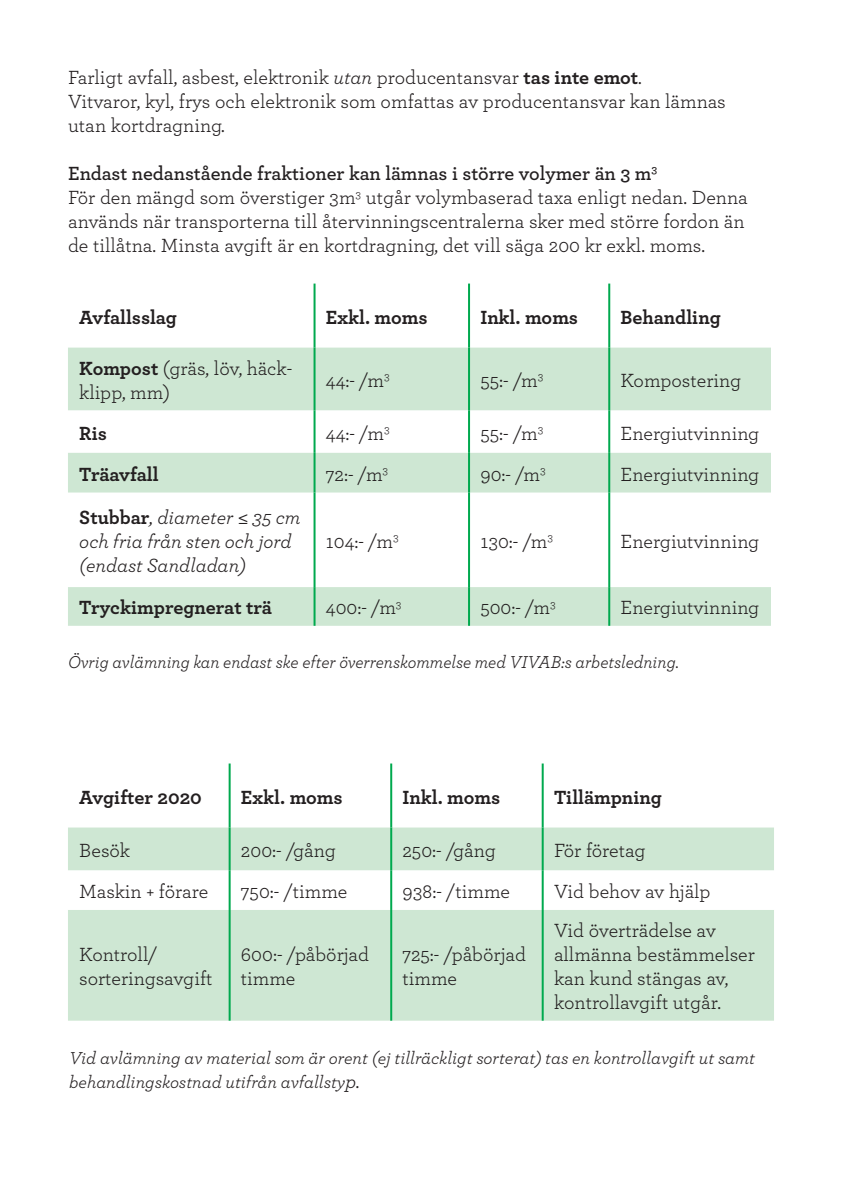
<style>
.page{position:relative;width:842px;height:1191px;background:#fff}
.page>*{position:absolute;margin:0;border:0;box-sizing:border-box;transform-origin:0 0}
.t1{font:20px/24px "Archer";color:#231f20}
.t2{font:700 20px "Archer";color:#231f20}
.t3{font:italic 20px/24px "Archer";color:#231f20}
.t4{font:600 20px "Archer";color:#231f20}
.t5{font:italic 18px/24px "Archer";color:#231f20}
.t6{font:italic 18px "Archer";color:#231f20;scale:.96 1}
.s1{font-style:italic}
.s2{font-weight:700}
.s3{font-weight:700;font-style:normal}
.s4{font-family:"Myriad Pro";font-style:normal;font-size:18px}
.s5{font-size:20px}
</style>
<div class="page">
<svg style="left:313px;top:283px;width:298px;height:64px"></svg>
<svg style="left:68px;top:347px;width:703px;height:279px"></svg>
<hr style="left:608px;top:283px;width:2px;height:64px;background:#00a94e">
<hr style="left:608px;top:347px;width:2px;height:63px;background:#00a94e">
<hr style="left:608px;top:410px;width:2px;height:43px;background:#00a94e">
<hr style="left:608px;top:453px;width:2px;height:39px;background:#00a94e">
<hr style="left:608px;top:492px;width:2px;height:95px;background:#00a94e">
<hr style="left:608px;top:587px;width:2px;height:39px;background:#00a94e">
<hr style="left:314px;top:283px;width:2px;height:64px;background:#00a94e">
<hr style="left:314px;top:347px;width:2px;height:63px;background:#00a94e">
<hr style="left:314px;top:410px;width:2px;height:43px;background:#00a94e">
<hr style="left:314px;top:453px;width:2px;height:39px;background:#00a94e">
<hr style="left:314px;top:492px;width:2px;height:95px;background:#00a94e">
<hr style="left:314px;top:587px;width:2px;height:39px;background:#00a94e">
<hr style="left:468px;top:283px;width:2px;height:64px;background:#00a94e">
<hr style="left:468px;top:347px;width:2px;height:63px;background:#00a94e">
<hr style="left:468px;top:410px;width:2px;height:43px;background:#00a94e">
<hr style="left:468px;top:453px;width:2px;height:39px;background:#00a94e">
<hr style="left:468px;top:492px;width:2px;height:95px;background:#00a94e">
<hr style="left:468px;top:587px;width:2px;height:39px;background:#00a94e">
<svg style="left:228px;top:763px;width:314px;height:64px"></svg>
<svg style="left:68px;top:827px;width:706px;height:193px;fill:#cee7d3"></svg>
<hr style="left:229px;top:763px;width:2px;height:64px;background:#00a94e">
<hr style="left:390px;top:763px;width:2px;height:64px;background:#00a94e">
<hr style="left:229px;top:827px;width:2px;height:43px;background:#00a94e">
<hr style="left:390px;top:827px;width:2px;height:43px;background:#00a94e">
<hr style="left:229px;top:870px;width:2px;height:40px;background:#00a94e">
<hr style="left:390px;top:870px;width:2px;height:40px;background:#00a94e">
<hr style="left:229px;top:910px;width:2px;height:110px;background:#00a94e">
<hr style="left:390px;top:910px;width:2px;height:110px;background:#00a94e">
<hr style="left:542px;top:763px;width:2px;height:64px;background:#00a94e">
<hr style="left:542px;top:827px;width:2px;height:43px;background:#00a94e">
<hr style="left:542px;top:870px;width:2px;height:40px;background:#00a94e">
<hr style="left:542px;top:910px;width:2px;height:110px;background:#00a94e">
<p class="t1" style="left:68px;top:64px;width:575px">Farligt avfall, asbest, elektronik <span class="s1">utan</span> producentansvar <span class="s2">tas inte emot</span>.</p>
<p class="t1" style="left:68px;top:88px;width:659px">Vitvaror, kyl, frys och elektronik som omfattas av producentansvar kan lämnas</p>
<p class="t1" style="left:68px;top:112px;width:158px">utan kortdragning.</p>
<p class="t4" style="left:68px;top:158px;width:591px">Endast nedanstående fraktioner kan lämnas i större volymer än 3 m<sup>3</sup></p>
<p class="t1" style="left:68px;top:184px;width:681px">För den mängd som överstiger 3m<sup>3</sup> utgår volymbaserad taxa enligt nedan. Denna används när transporterna till återvinningscentralerna sker med större fordon än</p>
<p class="t1" style="left:68px;top:232px;width:638px">de tillåtna. Minsta avgift är en kortdragning, det vill säga 200 kr exkl. moms.</p>
<p class="t2" style="left:79px;top:301px;width:99px">Avfallsslag</p>
<p class="t2" style="left:326px;top:301px;width:103px">Exkl. moms</p>
<p class="t2" style="left:480px;top:301px;width:99px">Inkl. moms</p>
<p class="t2" style="left:621px;top:301px;width:102px">Behandling</p>
<p class="t1" style="left:79px;top:355px;width:214px"><span class="s2">Kompost</span> (gräs, löv, häck&shy;klipp, mm)</p>
<p class="t1" style="left:326px;top:367px;width:65px">44:- /m<sup>3</sup></p>
<p class="t1" style="left:480px;top:367px;width:65px">55:- /m<sup>3</sup></p>
<p class="t1" style="left:621px;top:367px;width:122px">Kompostering</p>
<p class="t2" style="left:79px;top:417px;width:29px">Ris</p>
<p class="t1" style="left:326px;top:420px;width:65px">44:- /m<sup>3</sup></p>
<p class="t1" style="left:480px;top:420px;width:65px">55:- /m<sup>3</sup></p>
<p class="t1" style="left:621px;top:420px;width:140px">Energiutvinning</p>
<p class="t2" style="left:79px;top:458px;width:81px">Träavfall</p>
<p class="t1" style="left:326px;top:461px;width:64px">72:- /m<sup>3</sup></p>
<p class="t1" style="left:480px;top:461px;width:67px">90:- /m<sup>3</sup></p>
<p class="t1" style="left:621px;top:461px;width:140px">Energiutvinning</p>
<p class="t3" style="left:79px;top:504px;width:223px"><span class="s3">Stubbar</span>, diameter <span class="s4">≤</span> 35 cm och fria från sten och jord (endast Sandladan)</p>
<p class="t1" style="left:326px;top:528px;width:74px">104:- /m<sup>3</sup></p>
<p class="t1" style="left:480px;top:528px;width:74px">130:- /m<sup>3</sup></p>
<p class="t1" style="left:621px;top:528px;width:140px">Energiutvinning</p>
<p class="t2" style="left:79px;top:592px;width:194px">Tryckimpregnerat trä</p>
<p class="t1" style="left:326px;top:595px;width:77px">400:- /m<sup>3</sup></p>
<p class="t1" style="left:480px;top:595px;width:77px">500:- /m<sup>3</sup></p>
<p class="t1" style="left:621px;top:595px;width:140px">Energiutvinning</p>
<p class="t6" style="left:68px;top:649px;width:638px">Övrig avlämning kan endast ske efter överrenskommelse med VIVAB:s arbetsledning.</p>
<p class="t2" style="left:79px;top:781px;width:124px">Avgifter 2020</p>
<p class="t2" style="left:241px;top:781px;width:103px">Exkl. moms</p>
<p class="t2" style="left:403px;top:781px;width:99px">Inkl. moms</p>
<p class="t2" style="left:554px;top:781px;width:109px">Tillämpning</p>
<p class="t1" style="left:79px;top:837px;width:52px">Besök</p>
<p class="t1" style="left:241px;top:837px;width:96px">200:- /gång</p>
<p class="t1" style="left:403px;top:837px;width:95px">250:- /gång</p>
<p class="t1" style="left:554px;top:837px;width:93px">För företag</p>
<p class="t1" style="left:79px;top:878px;width:131px">Maskin + förare</p>
<p class="t1" style="left:241px;top:878px;width:108px">750:- /timme</p>
<p class="t1" style="left:403px;top:878px;width:109px">938:- /timme</p>
<p class="t1" style="left:554px;top:878px;width:158px">Vid behov av hjälp</p>
<p class="t1" style="left:79px;top:941px;width:80px">Kontroll/</p>
<p class="t1" style="left:79px;top:965px;width:135px">sorteringsavgift</p>
<p class="t1" style="left:241px;top:941px;width:130px">600:- /påbörjad timme</p>
<p class="t1" style="left:403px;top:941px;width:125px">725:- /påbörjad timme</p>
<p class="t1" style="left:554px;top:917px;width:164px">Vid överträdelse av</p>
<p class="t1" style="left:554px;top:941px;width:202px">allmänna bestämmelser kan kund stängas av,</p>
<p class="t1" style="left:554px;top:989px;width:168px">kontrollavgift utgår.</p>
<p class="t5" style="left:69px;top:1044px;width:687px">Vid avlämning av material som är orent (ej tillräckligt sorterat) tas en kontrollavgift ut samt behandlingskostnad utifrån avfallsty<span class="s5">p.</span></p>
</div>
